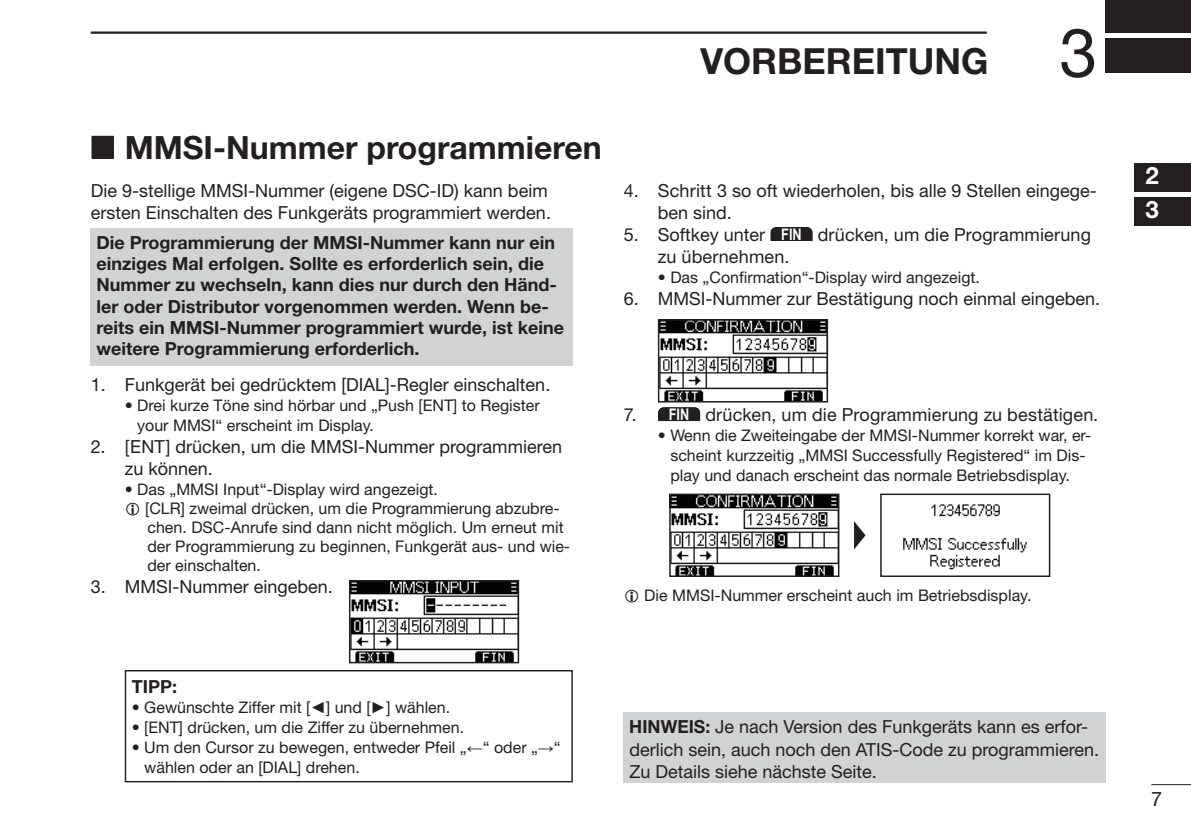
<style>
.page{position:relative;width:1191px;height:840px;background:#fff}
.page>*{position:absolute;margin:0;border:0;box-sizing:border-box;transform-origin:0 0}
.t1{font:68px "Helvetica Neue";color:#231f20}
.t2{font:700 36px "Helvetica Neue";color:#231f20}
.t3{font:700 32px "Helvetica Neue";color:#231f20}
.t4{font:700 24px/34px "Helvetica Neue";color:#fff}
.t5{font:20px "Helvetica Neue";color:#231f20}
.t6{font:18px/22px "Helvetica Neue";color:#231f20}
.t7{font:700 18px/21.2px "Helvetica Neue";color:#231f20}
.t8{font:16px/20px "Helvetica Neue";color:#231f20}
.s1{font-family:"Arial";font-weight:700;font-size:16px;color:#fff}
.s2{font-family:"Arial"}
.s3{font-weight:700}
</style>
<div class="page">
<hr style="left:1151px;top:783px;width:40px;height:1px;background:#231f20">
<hr style="left:91px;top:31px;width:895px;height:3px;background:#231f20">
<div style="left:1106px;top:0;width:85px;height:33px;background:#231f20"></div>
<div style="left:1106px;top:38px;width:85px;height:34px;background:#231f20"></div>
<div style="left:1134px;top:163px;width:57px;height:28px;background:#231f20"></div>
<div style="left:1134px;top:197px;width:57px;height:28px;background:#231f20"></div>
<svg style="left:770px;top:227px;width:43px;height:14px"></svg>
<img style="left:661px;top:322px;width:164px;height:77px">
<div style="left:658px;top:319px;width:170px;height:83px;border:2px solid #231f20"></div>
<svg style="left:658px;top:407px;width:42px;height:14px"></svg>
<img style="left:672px;top:496px;width:164px;height:77px">
<div style="left:669px;top:493px;width:170px;height:83px;border:2px solid #231f20"></div>
<img style="left:903px;top:504px;width:124px;height:66px">
<div style="left:880px;top:493px;width:170px;height:83px;border:2px solid #231f20"></div>
<svg style="left:854px;top:521px;width:11px;height:28px"></svg>
<div style="left:91px;top:227px;width:482px;height:138px;background:#d1d2d4"></div>
<div style="left:623px;top:712px;width:483px;height:70px;background:#d1d2d4"></div>
<div style="left:125px;top:669px;width:448px;height:113px;border:1px solid #211d1e"></div>
<img style="left:352px;top:582px;width:164px;height:78px">
<div style="left:349px;top:579px;width:170px;height:84px;border:2px solid #231f20"></div>
<h3 class="t3" style="left:91px;top:128px;width:512px">■ MMSI-Nummer programmieren</h3>
<h2 class="t2" style="left:700px;top:39px;width:289px">VORBEREITUNG</h2>
<h1 class="t1" style="left:1059px;top:12px;width:39px">3</h1>
<p class="t6" style="left:91px;top:179px;width:462px">Die 9-stellige MMSI-Nummer (eigene DSC-ID) kann beim ersten Einschalten des Funkgeräts programmiert werden.</p>
<p class="t6" style="left:658px;top:179px;width:440px;text-indent:-34px">4. Schritt 3 so oft wiederholen, bis alle 9 Stellen eingege&shy;ben sind.</p>
<p class="t6" style="left:658px;top:223px;width:435px;text-indent:-34px">5. Softkey unter <span class="s1">FIN</span> drücken, um die Programmierung zu übernehmen.</p>
<p class="t8" style="left:658px;top:267px;width:324px">• Das „Confirmation“-Display wird angezeigt.</p>
<p class="t6" style="left:624px;top:287px;width:478px">6. MMSI-Nummer zur Bestätigung noch einmal eingeben.</p>
<p class="t7" style="left:96px;top:231px;width:469px">Die Programmierung der MMSI-Nummer kann nur ein einziges Mal erfolgen. Sollte es erforderlich sein, die Nummer zu wechseln, kann dies nur durch den Händ&shy;ler oder Distributor vorgenommen werden. Wenn be&shy;reits ein MMSI-Nummer programmiert wurde, ist keine weitere Programmierung erforderlich.</p>
<p class="t6" style="left:91px;top:373px;width:461px">1. Funkgerät bei gedrücktem [DIAL]-Regler einschalten.</p>
<p class="t8" style="left:137px;top:395px;width:404px;text-indent:-12px">• Drei kurze Töne sind hörbar und „Push [ENT] to Register your MMSI“ erscheint im Display.</p>
<p class="t6" style="left:125px;top:435px;width:439px;text-indent:-34px">2. [ENT] drücken, um die MMSI-Nummer programmieren zu können.</p>
<p class="t8" style="left:145px;top:479px;width:426px;line-height:19px;text-indent:-20px">• Das „MMSI Input“-Display wird angezeigt.<br>[CLR] zweimal drücken, um die Programmierung abzubre&shy;chen. DSC-Anrufe sind dann nicht möglich. Um erneut mit der Programmierung zu beginnen, Funkgerät aus- und wie&shy;der einschalten.</p>
<p class="t6" style="left:91px;top:575px;width:244px">3. MMSI-Nummer eingeben.</p>
<p class="t6" style="left:624px;top:403px;width:476px">7. <span class="s1">FIN</span> drücken, um die Programmierung zu bestätigen.</p>
<p class="t8" style="left:658px;top:425px;width:435px;text-align:center">• Wenn die Zweiteingabe der MMSI-Nummer korrekt war, er&shy;scheint kurzzeitig „MMSI Successfully Registered“ im Dis&shy;play und danach erscheint das normale Betriebsdisplay.</p>
<p class="t8" style="left:644px;top:585px;width:389px">Die MMSI-Nummer erscheint auch im Betriebsdisplay.</p>
<p class="t7" style="left:132px;top:674px;width:47px">TIPP:</p>
<p class="t8" style="left:132px;top:696px;width:320px">• Gewünschte Ziffer mit [<span class="s2">◄</span>] und [<span class="s2">►</span>] wählen.</p>
<p class="t8" style="left:132px;top:716px;width:334px">• [ENT] drücken, um die Ziffer zu übernehmen.</p>
<p class="t8" style="left:144px;top:736px;width:418px;text-indent:-12px">• Um den Cursor zu bewegen, entweder Pfe<span class="s2">i</span>l „<span class="s2">←</span>“ oder „<span class="s2">→</span>“ wählen oder an [DIAL] drehen.</p>
<p class="t6" style="left:629px;top:715px;width:471px"><span class="s3">HINWEIS:</span> Je nach Version des Funkgeräts kann es erfor&shy;derlich sein, auch noch den ATIS-Code zu programmieren.<br>Zu Details siehe nächste Seite.</p>
<h3 class="t4" style="left:1145px;top:158px;width:15px">2<br>3</h3>
<p class="t5" style="left:1151px;top:786px;width:13px">7</p>
</div>
